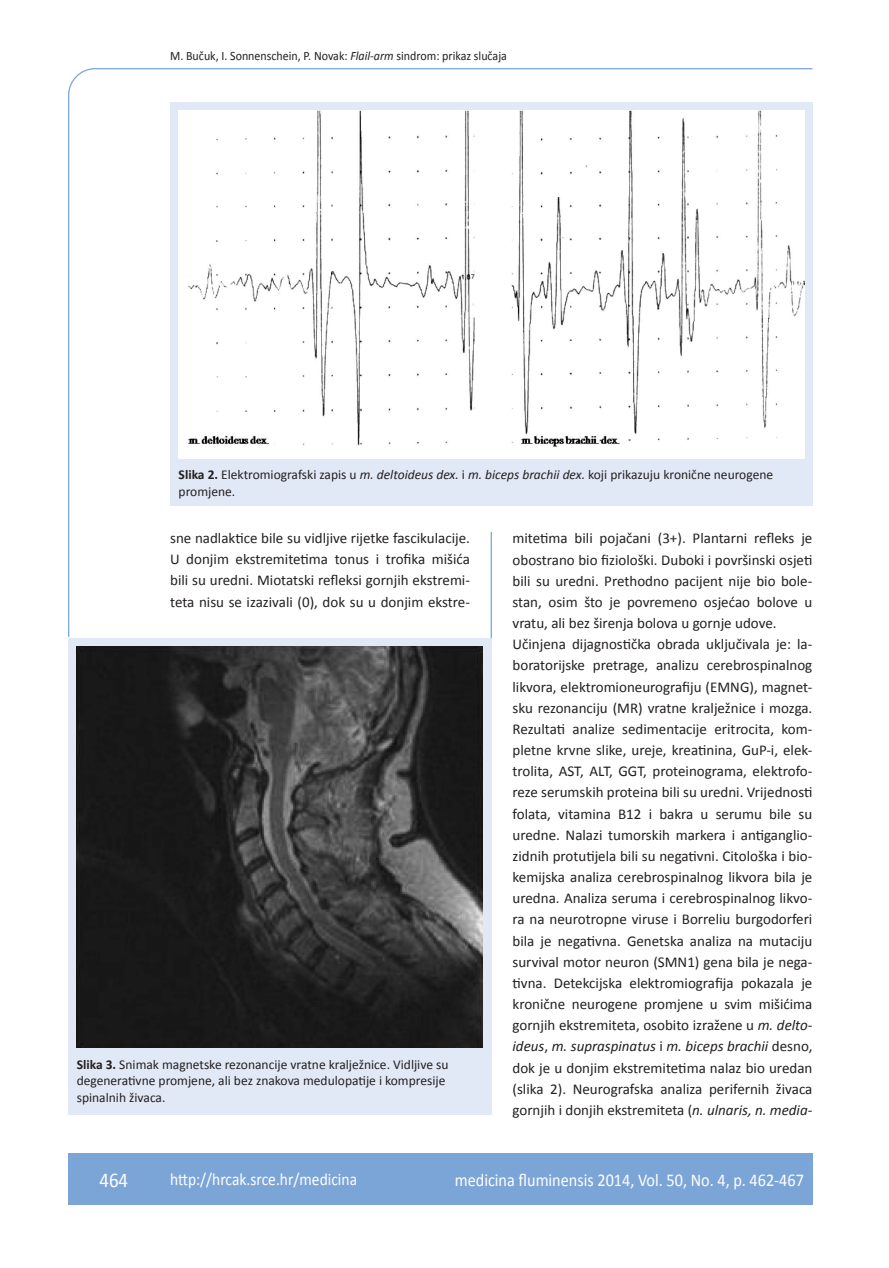
<style>
.page{position:relative;width:889px;height:1268px;background:#fff}
.page>*{position:absolute;margin:0;border:0;box-sizing:border-box;transform-origin:0 0}
.t1{font:21px "Calibri";color:#fff;scale:.9 1}
.t2{font:18px "Calibri";color:#fff;scale:.9 1}
.t3{font:17.25px "Calibri";color:#fff;scale:.9 1}
.t4{font:15px/21.1px "Calibri";color:#231f20;text-align:justify}
.t5{font:13.5px/16.5px "Calibri";color:#231f20}
.t6{font:12.75px "Calibri";color:#231f20;scale:.94 1}
.s1{font-style:italic}
.s2{font-weight:700}
</style>
<div class="page">
<svg style="left:68px;top:68px;width:745px;height:569px"></svg>
<hr style="left:490px;top:531px;width:2px;height:107px;background:#7ca5d7">
<div style="left:68px;top:1152px;width:744px;height:51px;background:#7ca5d7"></div>
<div style="left:170px;top:102px;width:642px;height:403px;background:#e1e9f6"></div>
<img style="left:179px;top:111px;width:625px;height:347px">
<div style="left:68px;top:638px;width:423px;height:476px;background:#e1e9f6"></div>
<img style="left:77px;top:646px;width:406px;height:401px">
<p class="t6" style="left:170px;top:47px;width:360px">M. Bučuk, I. Sonnenschein, P. Novak: <span class="s1">Flail-arm</span> sindrom: prikaz slučaja</p>
<p class="t5" style="left:179px;top:466px;width:596px"><span class="s2">Slika 2.</span> Elektromiografski zapis u <span class="s1">m. deltoideus dex.</span> i <span class="s1">m. biceps brachii dex.</span> koji prikazuju kronične neurogene promjene.</p>
<p class="t4" style="left:512px;top:527px;width:301px;text-align:left">mitetima bili pojačani (3+). Plantarni refleks je obostrano bio fiziološki. Duboki i površinski osjeti bili su uredni. Prethodno pacijent nije bio bole&shy;stan, osim što je povremeno osjećao bolove u vratu, ali bez širenja bolova u gornje udove.<br>Učinjena dijagnostička obrada uključivala je: la&shy;boratorijske pretrage, analizu cerebrospinalnog likvora, elektromioneurografiju (EMNG), magnet&shy;sku rezonanciju (MR) vratne kralježnice i mozga.<br>Rezultati analize sedimentacije eritrocita, kom&shy;pletne krvne slike, ureje, kreatinina, GuP-i, elek&shy;trolita, AST, ALT, GGT, proteinograma, elektrofo&shy;reze serumskih proteina bili su uredni. Vrijednosti folata, vitamina B12 i bakra u serumu bile su uredne. Nalazi tumorskih markera i antiganglio&shy;zidnih protutijela bili su negativni. Citološka i bio&shy;kemijska analiza cerebrospinalnog likvora bila je uredna. Analiza seruma i cerebrospinalnog likvo&shy;ra na neurotropne viruse i Borreliu burgodorferi bila je negativna. Genetska analiza na mutaciju survival motor neuron (SMN1) gena bila je nega&shy;tivna. Detekcijska elektromiografija pokazala je kronične neurogene promjene u svim mišićima gornjih ekstremiteta, osobito izražene u <span class="s1">m. delto&shy;ideus</span>, <span class="s1">m. supraspinatus</span> i <span class="s1">m. biceps brachii</span> desno, dok je u donjim ekstremitetima nalaz bio uredan (slika 2). Neurografska analiza perifernih živaca gornjih i donjih ekstremiteta (<span class="s1">n. ulnaris, n. media-</span></p>
<p class="t4" style="left:170px;top:527px;width:301px">sne nadlaktice bile su vidljive rijetke fascikulacije.<br>U donjim ekstremitetima tonus i trofika mišića bili su uredni. Miotatski refleksi gornjih ekstremi&shy;teta nisu se izazivali (0), dok su u donjim ekstre-</p>
<p class="t5" style="left:77px;top:1055px;width:373px"><span class="s2">Slika 3.</span> Snimak magnetske rezonancije vratne kralježnice. Vidljive su degenerativne promjene, ali bez znakova medulopatije i kompresije spinalnih živaca.</p>
<h1 class="t1" style="left:99px;top:1166px;width:33px">464</h1>
<p class="t3" style="left:170px;top:1167px;width:209px">http://hrcak.srce.hr/medicina</p>
<p class="t2" style="left:455px;top:1168px;width:389px">medicina fluminensis 2014, Vol. 50, No. 4, p. 462-467</p>
</div>
